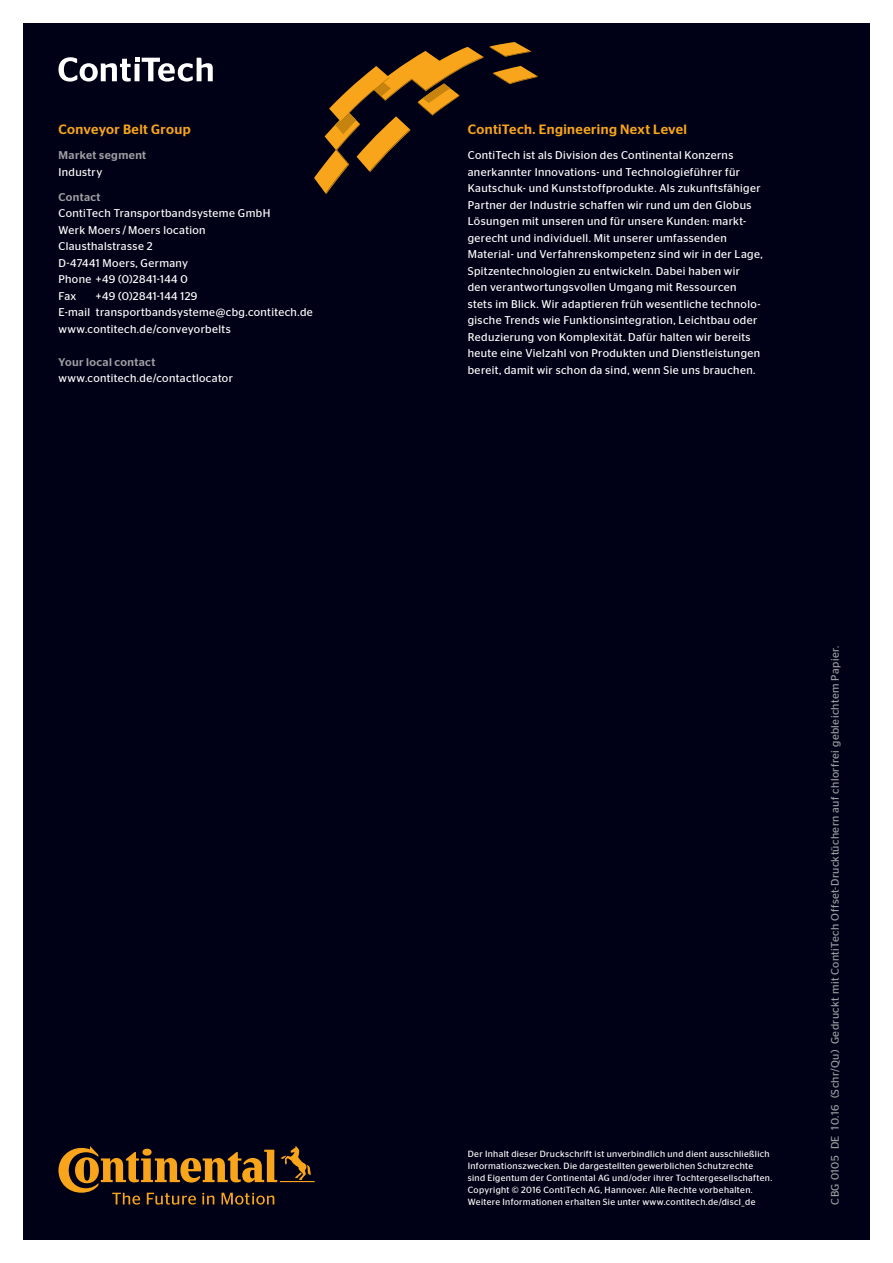
<style>
.page{position:relative;width:893px;height:1263px;background:#fff}
.page>*{position:absolute;margin:0;border:0;box-sizing:border-box;transform-origin:0 0}
.t1{font:500 13.5px "Stag Sans";letter-spacing:.03em;color:#f9a51b}
.t2{font:11.25px/16.5px "Stag Sans";letter-spacing:.035em;color:#fff}
.t3{font:500 11.25px "Stag Sans";letter-spacing:.035em;color:#9d9fa2}
.t4{font:10.95px "Stag Sans";letter-spacing:.035em;color:#9d9fa2}
.t5{font:9px/12px "Stag Sans";letter-spacing:.04em;color:#fff}
</style>
<div class="page">
<div style="left:23px;top:23px;width:847px;height:1216px;background:#000116"></div>
<svg style="left:58px;top:1146px;width:257px;height:58px"></svg>
<svg style="left:58px;top:57px;width:155px;height:25px"></svg>
<svg style="left:489px;top:42px;width:42px;height:15px"></svg>
<svg style="left:493px;top:66px;width:45px;height:18px"></svg>
<svg style="left:314px;top:47px;width:169px;height:147px"></svg>
<p class="t1" style="left:58px;top:122px;width:134px">Conveyor Belt Group</p>
<p class="t3" style="left:58px;top:149px;width:89px">Market segment</p>
<p class="t2" style="left:58px;top:163px;width:45px">Industry</p>
<p class="t3" style="left:58px;top:190px;width:44px">Contact</p>
<p class="t2" style="left:58px;top:205px;width:213px">ContiTech Transportbandsysteme GmbH<br>Werk Moers/ Moers location<br>Clausthalstrasse 2<br>D-47441 Moers, Germany<br>Phone +49 (0)2841-144 0<br>Fax</p>
<p class="t2" style="left:58px;top:287px;width:256px;text-indent:38px">+49 (0)2841-144 129<br>E-mail transportbandsysteme@cbg.contitech.de www.contitech.de/conveyorbelts</p>
<p class="t3" style="left:58px;top:355px;width:98px">Your local contact</p>
<p class="t2" style="left:58px;top:370px;width:176px">www.contitech.de/contactlocator</p>
<p class="t1" style="left:468px;top:122px;width:221px">ContiTech. Engineering Next Level</p>
<p class="t2" style="left:468px;top:147px;width:296px">ContiTech ist als Division des Continental Konzerns anerkannter Innovations- und Technologieführer für Kautschuk- und Kunststoffprodukte. Als zukunftsfähiger Partner der Industrie schaffen wir rund um den Globus Lösungen mit unseren und für unsere Kunden: markt&shy;gerecht und individuell. Mit unserer umfassenden Material- und Verfahrenskompetenz sind wir in der Lage, Spitzentechnologien zu entwickeln. Dabei haben wir<br>den verantwortungsvollen Umgang mit Ressourcen stets im Blick. Wir adaptieren früh wesentliche technolo&shy;gische Trends wie Funktionsintegration, Leichtbau oder Reduzierung von Komplexität. Dafür halten wir bereits heute eine Vielzahl von Produkten und Dienstleistungen bereit, damit wir schon da sind, wenn Sie uns brauchen.</p>
<p class="t5" style="left:468px;top:1147px;width:306px">Der Inhalt dieser Druckschrift ist unverbindlich und dient ausschließlich Informationszwecken. Die dargestellten gewerblichen Schutzrechte sind Eigentum der Continental AG und/oder ihrer Tochtergesellschaften.<br>Copyright © 2016 ContiTech AG, Hannover. Alle Rechte vorbehalten.<br>Weitere Informationen erhalten Sie unter www.contitech.de/discl_de</p>
<p class="t4" style="left:829px;top:1204px;width:560px;rotate:-90deg">CBG 0105 DE 10.16 (Schr/Qu) Gedruckt mit ContiTech Offset-Drucktüchern auf chlorfrei gebleichtem Papier.</p>
</div>
